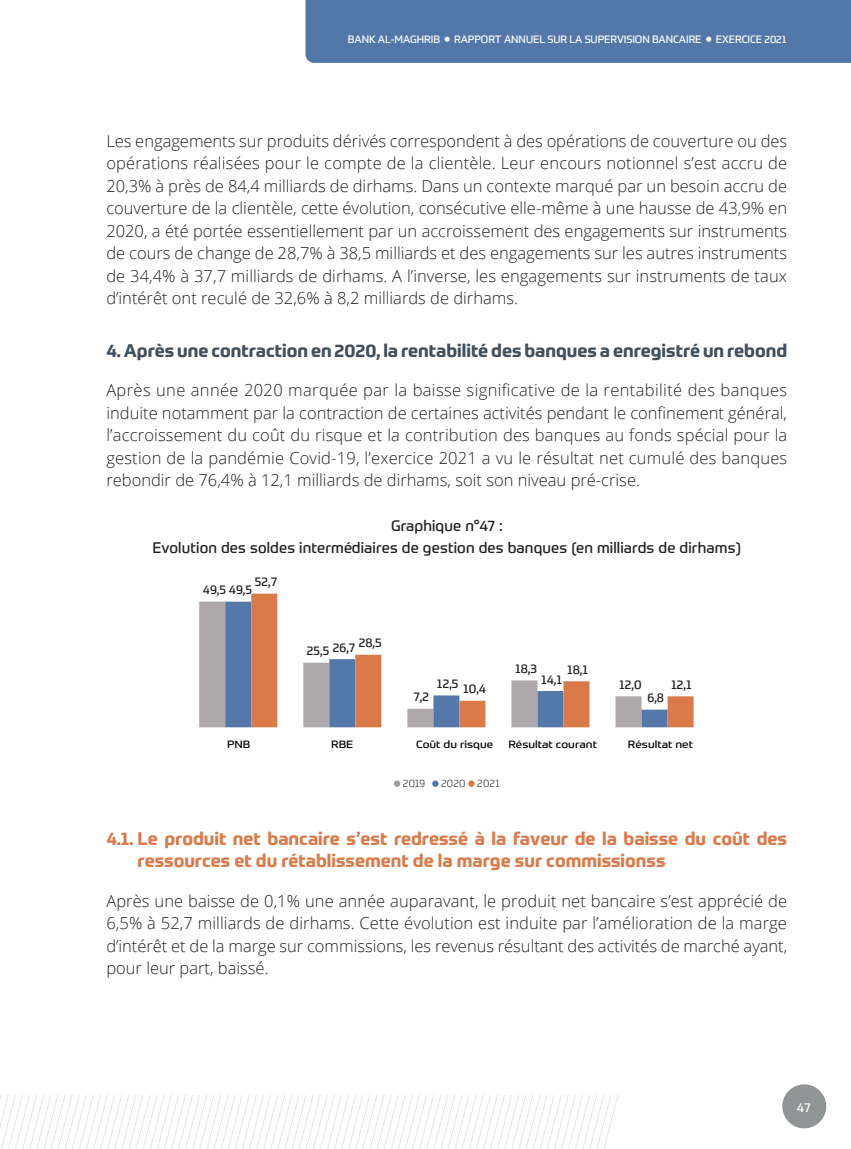
<style>
.page{position:relative;width:851px;height:1149px;background:#fff}
.page>*{position:absolute;margin:0;border:0;box-sizing:border-box;transform-origin:0 0}
.t1{font:700 18px/22.5px "Prometo";color:#da7a4a}
.t2{font:700 18px "Prometo";color:#41505c}
.t3{font:300 16.5px/22.5px "Open Sans";color:#231f20;text-align:justify}
.t4{font:15px/22.2px "Prometo";letter-spacing:.01em;color:#231f20;text-align:center}
.t5{font:12.75px "Prometo";color:#fff}
.t6{font:12.45px "Prometo";color:#231f20}
.t7{font:10.5px "Prometo";letter-spacing:-.005em;color:#fff}
.t8{font:300 10.5px "Prometo";letter-spacing:.025em;color:#231f20}
.t9{font:10.35px "Prometo";color:#000;scale:1.14 1}
</style>
<div class="page">
<svg style="left:0;top:1084px;width:827px;height:64px"></svg>
<div style="left:305px;top:0;width:545px;height:63px;background:#5377a8"></div>
<div style="left:199px;top:601px;width:26px;height:126px;background:#afa8aa"></div>
<div style="left:225px;top:601px;width:26px;height:126px;background:#5478aa"></div>
<svg style="left:251px;top:593px;width:442px;height:134px"></svg>
<svg style="left:394px;top:780px;width:6px;height:6px"></svg>
<svg style="left:432px;top:780px;width:6px;height:6px"></svg>
<svg style="left:468px;top:780px;width:6px;height:6px"></svg>
<p class="t7" style="left:348px;top:33px;width:94px">BANK AL-MAGHRIB</p>
<p class="t7" style="left:454px;top:33px;width:249px">RAPPORT ANNUEL SUR LA SUPERVISION BANCAIRE</p>
<p class="t7" style="left:715px;top:33px;width:72px">EXERCICE 2021</p>
<p class="t3" style="left:106px;top:129px;width:682px">Les engagements sur produits dérivés correspondent à des opérations de couverture ou des opérations réalisées pour le compte de la clientèle. Leur encours notionnel s’est accru de 20,3% à près de 84,4 milliards de dirhams. Dans un contexte marqué par un besoin accru de couverture de la clientèle, cette évolution, consécutive elle-même à une hausse de 43,9% en 2020, a été portée essentiellement par un accroissement des engagements sur instruments de cours de change de 28,7% à 38,5 milliards et des engagements sur les autres instruments de 34,4% à 37,7 milliards de dirhams. A l’inverse, les engagements sur instruments de taux d’intérêt ont reculé de 32,6% à 8,2 milliards de dirhams.</p>
<p class="t2" style="left:106px;top:339px;width:682px">4. Après une contraction en 2020, la rentabilité des banques a enregistré un rebond</p>
<p class="t3" style="left:106px;top:378px;width:682px">Après une année 2020 marquée par la baisse significative de la rentabilité des banques induite notamment par la contraction de certaines activités pendant le confinement général, l’accroissement du coût du risque et la contribution des banques au fonds spécial pour la gestion de la pandémie Covid-19, l’exercice 2021 a vu le résultat net cumulé des banques rebondir de 76,4% à 12,1 milliards de dirhams, soit son niveau pré-crise.</p>
<p class="t4" style="left:152px;top:514px;width:590px">Graphique n°47 :<br>Evolution des soldes intermédiaires de gestion des banques (en milliards de dirhams)</p>
<p class="t6" style="left:203px;top:582px;width:51px">49,5 49,5</p>
<p class="t6" style="left:255px;top:574px;width:24px">52,7</p>
<p class="t6" style="left:359px;top:635px;width:24px">28,5</p>
<p class="t6" style="left:333px;top:639px;width:24px">26,7</p>
<p class="t6" style="left:307px;top:643px;width:24px">25,5</p>
<p class="t6" style="left:413px;top:689px;width:17px">7,2</p>
<p class="t6" style="left:515px;top:660px;width:24px">18,3</p>
<p class="t6" style="left:567px;top:661px;width:23px">18,1</p>
<p class="t6" style="left:437px;top:675px;width:23px">12,5</p>
<p class="t6" style="left:541px;top:671px;width:23px">14,1</p>
<p class="t6" style="left:463px;top:681px;width:25px">10,4</p>
<p class="t6" style="left:619px;top:676px;width:24px">12,0</p>
<p class="t6" style="left:647px;top:690px;width:18px">6,8</p>
<p class="t6" style="left:671px;top:676px;width:22px">12,1</p>
<p class="t9" style="left:227px;top:737px;width:22px">PNB</p>
<p class="t9" style="left:331px;top:737px;width:21px">RBE</p>
<p class="t9" style="left:416px;top:737px;width:69px">Coût du risque</p>
<p class="t9" style="left:508px;top:737px;width:79px">Résultat courant</p>
<p class="t9" style="left:628px;top:737px;width:59px">Résultat net</p>
<p class="t8" style="left:403px;top:776px;width:24px">2019</p>
<p class="t8" style="left:441px;top:776px;width:60px">2020 2021</p>
<p class="t1" style="left:138px;top:826px;width:651px;text-indent:-31px">4.1. Le produit net bancaire s’est redressé à la faveur de la baisse du coût des ressources et du rétablissement de la marge sur commissionss</p>
<p class="t3" style="left:106px;top:888px;width:682px">Après une baisse de 0,1% une année auparavant, le produit net bancaire s’est apprécié de 6,5% à 52,7 milliards de dirhams. Cette évolution est induite par l’amélioration de la marge d’intérêt et de la marge sur commissions, les revenus résultant des activités de marché ayant, pour leur part, baissé.</p>
<p class="t5" style="left:796px;top:1098px;width:16px">47</p>
</div>
